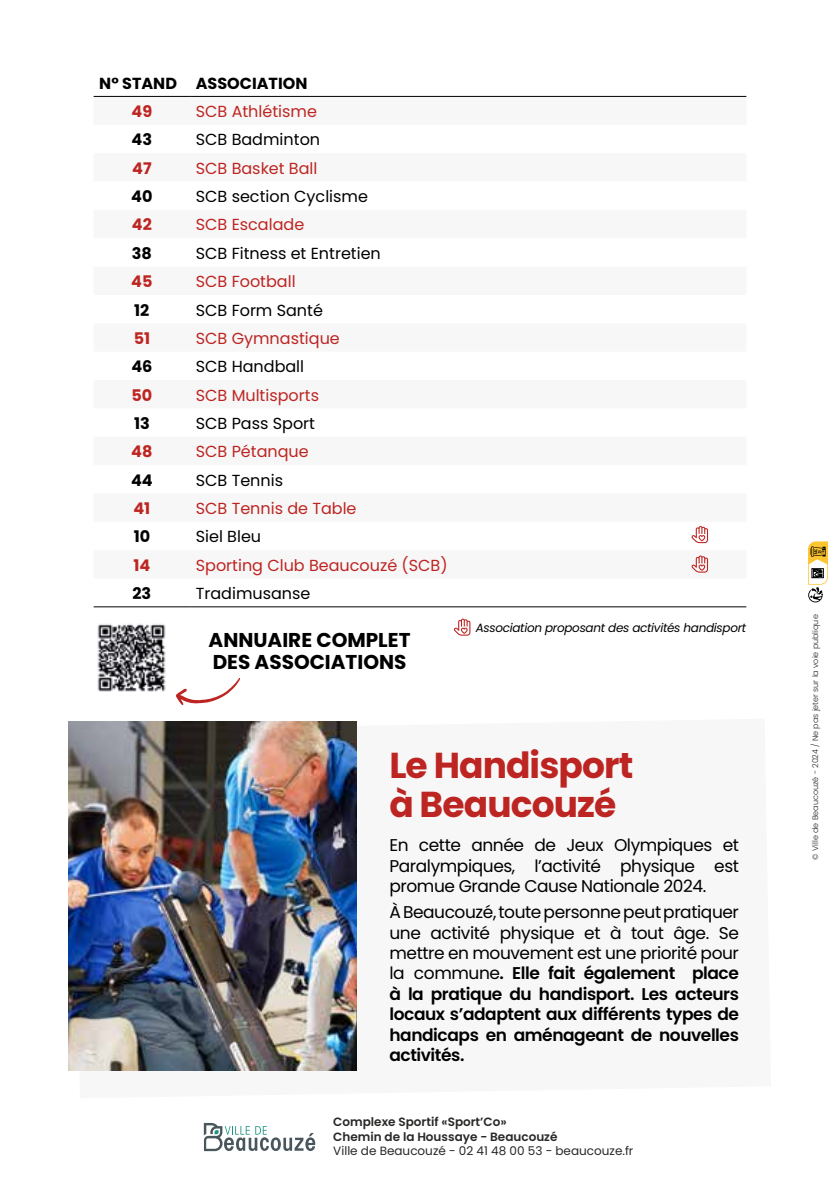
<style>
.page{position:relative;width:840px;height:1191px;background:#fff}
.page>*{position:absolute;margin:0;border:0;box-sizing:border-box;transform-origin:0 0}
.t1{font:700 36px/38px "Poppins";letter-spacing:-.025em;color:#bd2522}
.t2{font:700 20px/22px "Poppins";color:#000}
.t3{font:600 17px/20.4px "Poppins";letter-spacing:-.025em;color:#000;text-align:justify}
.t4{font:17px/20.4px "Poppins";letter-spacing:-.025em;color:#000;text-align:justify}
.t5{font:16px "Poppins";color:#bd2522}
.t6{font:16px "Poppins";color:#000}
.t7{font:700 16px "Poppins";color:#000}
.t8{font:700 16px "Poppins";color:#bd2522}
.t9{font:600 12px/14.4px "Poppins";color:#282827}
.t10{font:italic 12px "Poppins";letter-spacing:-.025em;color:#000}
.t11{font:12px "Poppins";color:#282827}
.t12{font:300 8px "Poppins";color:#282827}
.s1{font-weight:400}
</style>
<div class="page">
<svg style="left:808px;top:541px;width:20px;height:62px"></svg>
<hr style="left:94px;top:96px;width:96px;height:1px;background:#000">
<hr style="left:190px;top:96px;width:556px;height:1px;background:#000">
<hr style="left:94px;top:606px;width:96px;height:1px;background:#000">
<hr style="left:190px;top:606px;width:556px;height:1px;background:#000">
<svg style="left:204px;top:1123px;width:111px;height:28px"></svg>
<img style="left:97px;top:624px;width:68px;height:67px">
<img style="left:68px;top:721px;width:288px;height:349px">
<svg style="left:691px;top:526px;width:16px;height:17px"></svg>
<svg style="left:691px;top:555px;width:16px;height:17px"></svg>
<svg style="left:454px;top:618px;width:16px;height:17px"></svg>
<svg style="left:176px;top:678px;width:65px;height:27px"></svg>
<p class="t7" style="left:99px;top:74px;width:209px">N° STAND ASSOCIATION</p>
<p class="t8" style="left:131px;top:102px;width:22px">49</p>
<p class="t5" style="left:196px;top:102px;width:123px">SCB Athlétisme</p>
<p class="t7" style="left:131px;top:130px;width:22px">43</p>
<p class="t6" style="left:196px;top:130px;width:126px">SCB Badminton</p>
<p class="t8" style="left:132px;top:159px;width:21px">47</p>
<p class="t5" style="left:196px;top:159px;width:123px">SCB Basket Ball</p>
<p class="t7" style="left:131px;top:187px;width:23px">40</p>
<p class="t6" style="left:196px;top:187px;width:174px">SCB section Cyclisme</p>
<p class="t8" style="left:132px;top:216px;width:21px">42</p>
<p class="t5" style="left:196px;top:216px;width:110px">SCB Escalade</p>
<p class="t7" style="left:132px;top:244px;width:22px">38</p>
<p class="t6" style="left:196px;top:244px;width:186px">SCB Fitness et Entretien</p>
<p class="t8" style="left:131px;top:272px;width:23px">45</p>
<p class="t5" style="left:196px;top:272px;width:101px">SCB Football</p>
<p class="t7" style="left:134px;top:301px;width:17px">12</p>
<p class="t6" style="left:196px;top:301px;width:129px">SCB Form Santé</p>
<p class="t8" style="left:134px;top:329px;width:18px">51</p>
<p class="t5" style="left:196px;top:329px;width:145px">SCB Gymnastique</p>
<p class="t7" style="left:131px;top:357px;width:23px">46</p>
<p class="t6" style="left:196px;top:357px;width:110px">SCB Handball</p>
<p class="t8" style="left:131px;top:386px;width:22px">50</p>
<p class="t5" style="left:196px;top:386px;width:125px">SCB Multisports</p>
<p class="t7" style="left:134px;top:414px;width:17px">13</p>
<p class="t6" style="left:196px;top:414px;width:121px">SCB Pass Sport</p>
<p class="t8" style="left:131px;top:442px;width:23px">48</p>
<p class="t5" style="left:196px;top:442px;width:114px">SCB Pétanque</p>
<p class="t7" style="left:131px;top:471px;width:23px">44</p>
<p class="t6" style="left:196px;top:471px;width:89px">SCB Tennis</p>
<p class="t8" style="left:133px;top:499px;width:18px">41</p>
<p class="t5" style="left:196px;top:499px;width:162px">SCB Tennis de Table</p>
<p class="t7" style="left:134px;top:527px;width:18px">10</p>
<p class="t6" style="left:196px;top:527px;width:67px">Siel Bleu</p>
<p class="t8" style="left:133px;top:556px;width:18px">14</p>
<p class="t5" style="left:196px;top:556px;width:253px">Sporting Club Beaucouzé (SCB)</p>
<p class="t7" style="left:132px;top:584px;width:20px">23</p>
<p class="t6" style="left:196px;top:584px;width:116px">Tradimusanse</p>
<p class="t2" style="left:208px;top:629px;width:203px">ANNUAIRE COMPLET<br>DES ASSOCIATIONS</p>
<p class="t10" style="left:475px;top:621px;width:272px">Association proposant des activités handisport</p>
<h1 class="t1" style="left:389px;top:747px;width:245px">Le Handisport à Beaucouzé</h1>
<p class="t4" style="left:389px;top:835px;width:351px">En cette année de Jeux Olympiques et Paralympiques, l’activité physique est promue Grande Cause Nationale 2024.</p>
<p class="t3" style="left:389px;top:902px;width:351px"><span class="s1">À Beaucouzé, toute personne peut pratiquer une activité physique et à tout âge. Se mettre en mouvement est une priorité pour la commune</span>. Elle fait également place à la pratique du handisport. Les acteurs locaux s’adaptent aux différents types de handicaps en aménageant de nouvelles activités.</p>
<p class="t9" style="left:333px;top:1114px;width:225px">Complexe Sportif «Sport’Co»<br>Chemin de la Houssaye - Beaucouzé</p>
<p class="t11" style="left:333px;top:1143px;width:301px">Ville de Beaucouzé - 02 41 48 00 53 - beaucouze.fr</p>
<p class="t12" style="left:810px;top:859px;width:246px;rotate:-90deg">© Ville de Beaucouzé - 2024 / Ne pas jeter sur la voie publique</p>
</div>
